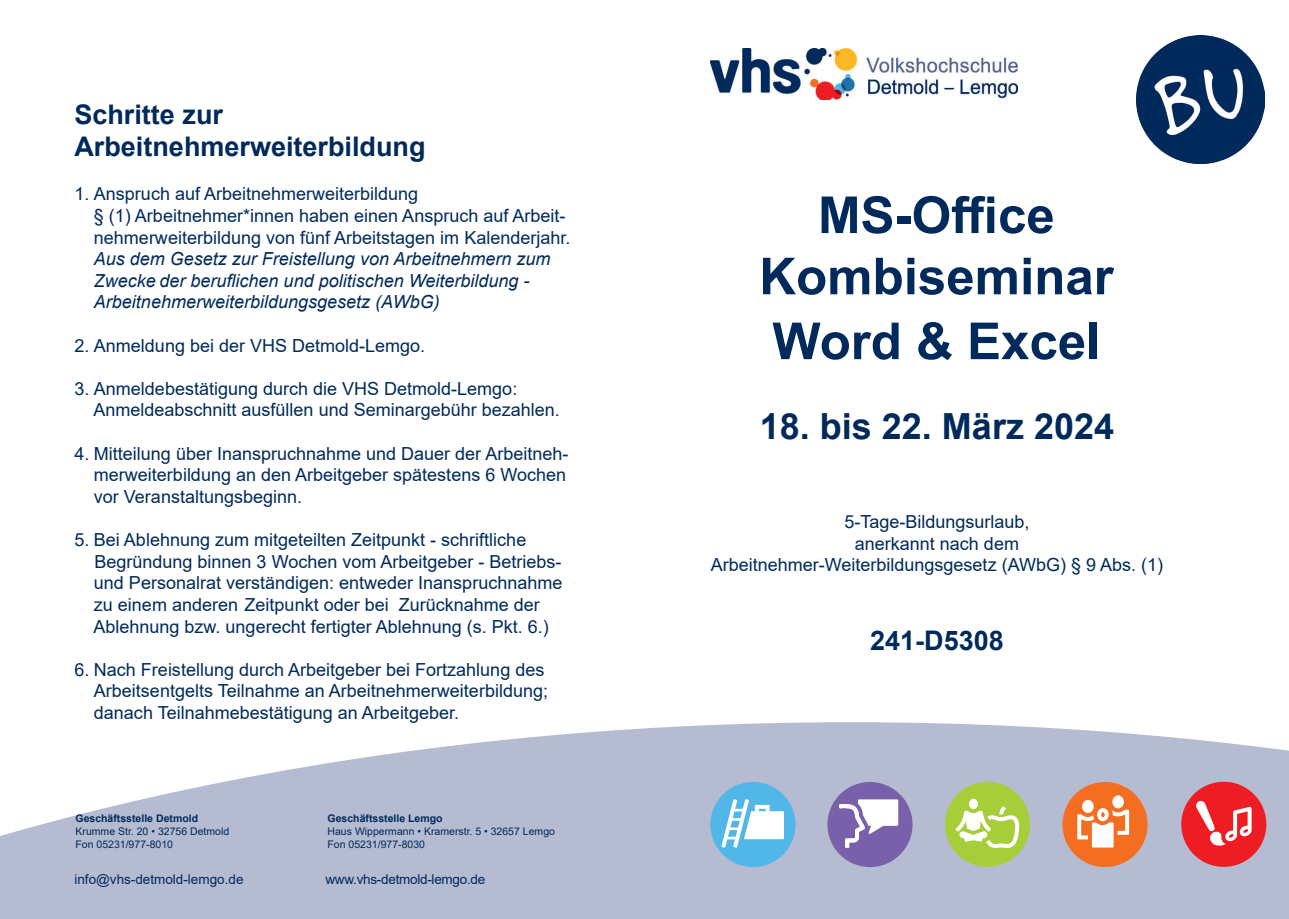
<style>
.page{position:relative;width:1289px;height:919px;background:#fff}
.page>*{position:absolute;margin:0;border:0;box-sizing:border-box;transform-origin:0 0}
.t1{font:700 51px/63px "Arial";color:#002a5c;text-align:center}
.t2{font:700 36px "Arial";color:#002a5c}
.t3{font:700 27px/32.4px "Arial";color:#002a5c}
.t4{font:18px/21.6px "Arial";color:#002a5c}
.t5{font:italic 18px/21.6px "Arial";color:#002a5c}
.t6{font:13.5px "Arial";color:#002a5c}
.t7{font:13.5px "Arial";letter-spacing:-.02em;color:#002a5c}
.t8{font:10.5px/12.6px "Arial";color:#002a5c}
.t9{font:700 10.5px "Arial";color:#002a5c}
</style>
<div class="page">
<svg style="left:0;top:722px;width:1288px;height:196px;fill:#b5bbd0"></svg>
<div style="left:710px;top:782px;width:85px;height:85px;background:#50b7e8;border-radius:50%"></div>
<svg style="left:721px;top:799px;width:63px;height:48px"></svg>
<div style="left:944px;top:781px;width:86px;height:85px;background:#a6ce39;border-radius:50%"></div>
<svg style="left:968px;top:798px;width:10px;height:11px"></svg>
<svg style="left:955px;top:806px;width:64px;height:41px"></svg>
<div style="left:827px;top:782px;width:85px;height:85px;background:#7960aa;border-radius:50%"></div>
<svg style="left:839px;top:799px;width:59px;height:48px"></svg>
<div style="left:1062px;top:782px;width:85px;height:85px;background:#f36e21;border-radius:50%"></div>
<div style="left:1082px;top:799px;width:11px;height:14px;background:#fff;border-radius:50%"></div>
<div style="left:1112px;top:795px;width:11px;height:13px;background:#fff;border-radius:50%"></div>
<svg style="left:1077px;top:808px;width:52px;height:39px"></svg>
<div style="left:1181px;top:781px;width:85px;height:85px;background:#ee1d23;border-radius:50%"></div>
<svg style="left:1196px;top:801px;width:55px;height:45px"></svg>
<img style="left:1136px;top:35px;width:128px;height:128px">
<img style="left:710px;top:49px;width:307px;height:51px">
<h3 class="t3" style="left:74px;top:98px;width:353px">Schritte zur<br>Arbeitnehmerweiterbildung</h3>
<p class="t4" style="left:94px;top:183px;width:478px;text-indent:-19px">1. Anspruch auf Arbeitnehmerweiterbildung<br>§ (1) Arbeitnehmer*innen haben einen Anspruch auf Arbeit&shy;nehmerweiterbildung von fünf Arbeitstagen im Kalenderjahr.</p>
<p class="t5" style="left:94px;top:248px;width:458px">Aus dem Gesetz zur Freistellung von Arbeitnehmern zum<br>Zwecke der beruflichen und politischen Weiterbildung -<br>Arbeitnehmerweiterbildungsgesetz (AWbG)</p>
<p class="t4" style="left:74px;top:334px;width:352px">2. Anmeldung bei der VHS Detmold-Lemgo.</p>
<p class="t4" style="left:93px;top:377px;width:468px;text-indent:-19px">3. Anmeldebestätigung durch die VHS Detmold-Lemgo:<br>Anmeldeabschnitt ausfüllen und Seminargebühr bezahlen.</p>
<p class="t4" style="left:94px;top:442px;width:476px;text-indent:-19px">4. Mitteilung über Inanspruchnahme und Dauer der Arbeitneh&shy;merweiterbildung an den Arbeitgeber spätestens 6 Wochen vor Veranstaltungsbeginn.</p>
<p class="t4" style="left:93px;top:529px;width:470px;text-indent:-19px">5. Bei Ablehnung zum mitgeteilten Zeitpunkt - schriftliche Begründung binnen 3 Wochen vom Arbeitgeber - Betriebs&shy;und Personalrat verständigen: entweder Inanspruchnahme zu einem anderen Zeitpunkt oder bei Zurücknahme der Ablehnung bzw. ungerecht fertigter Ablehnung (s. Pkt. 6.)</p>
<p class="t4" style="left:94px;top:658px;width:455px;text-indent:-19px">6. Nach Freistellung durch Arbeitgeber bei Fortzahlung des<br>Arbeitsentgelts Teilnahme an Arbeitnehmerweiterbildung; danach Teilnahmebestätigung an Arbeitgeber.</p>
<p class="t9" style="left:75px;top:811px;width:124px">Geschäftsstelle Detmold</p>
<p class="t8" style="left:75px;top:824px;width:155px">Krumme Str. 20 • 32756 Detmold<br>Fon 05231/977-8010</p>
<p class="t9" style="left:327px;top:811px;width:116px">Geschäftsstelle Lemgo</p>
<p class="t8" style="left:327px;top:824px;width:229px">Haus Wippermann • Kramerstr. 5 • 32657 Lemgo<br>Fon 05231/977-8030</p>
<p class="t6" style="left:74px;top:870px;width:171px">info@vhs-detmold-lemgo.de</p>
<p class="t7" style="left:325px;top:870px;width:161px">www.vhs-detmold-lemgo.de</p>
<h1 class="t1" style="left:759px;top:184px;width:356px">MS-Office<br>Kombiseminar<br>Word &amp; Excel</h1>
<h2 class="t2" style="left:759px;top:401px;width:356px">18. bis 22. März 2024</h2>
<p class="t4" style="left:710px;top:510px;width:454px;text-align:center">5-Tage-Bildungsurlaub,<br>anerkannt nach dem<br>Arbeitnehmer-Weiterbildungsgesetz (AWbG) § 9 Abs. (1)</p>
<h3 class="t3" style="left:870px;top:625px;width:135px">241-D5308</h3>
</div>
